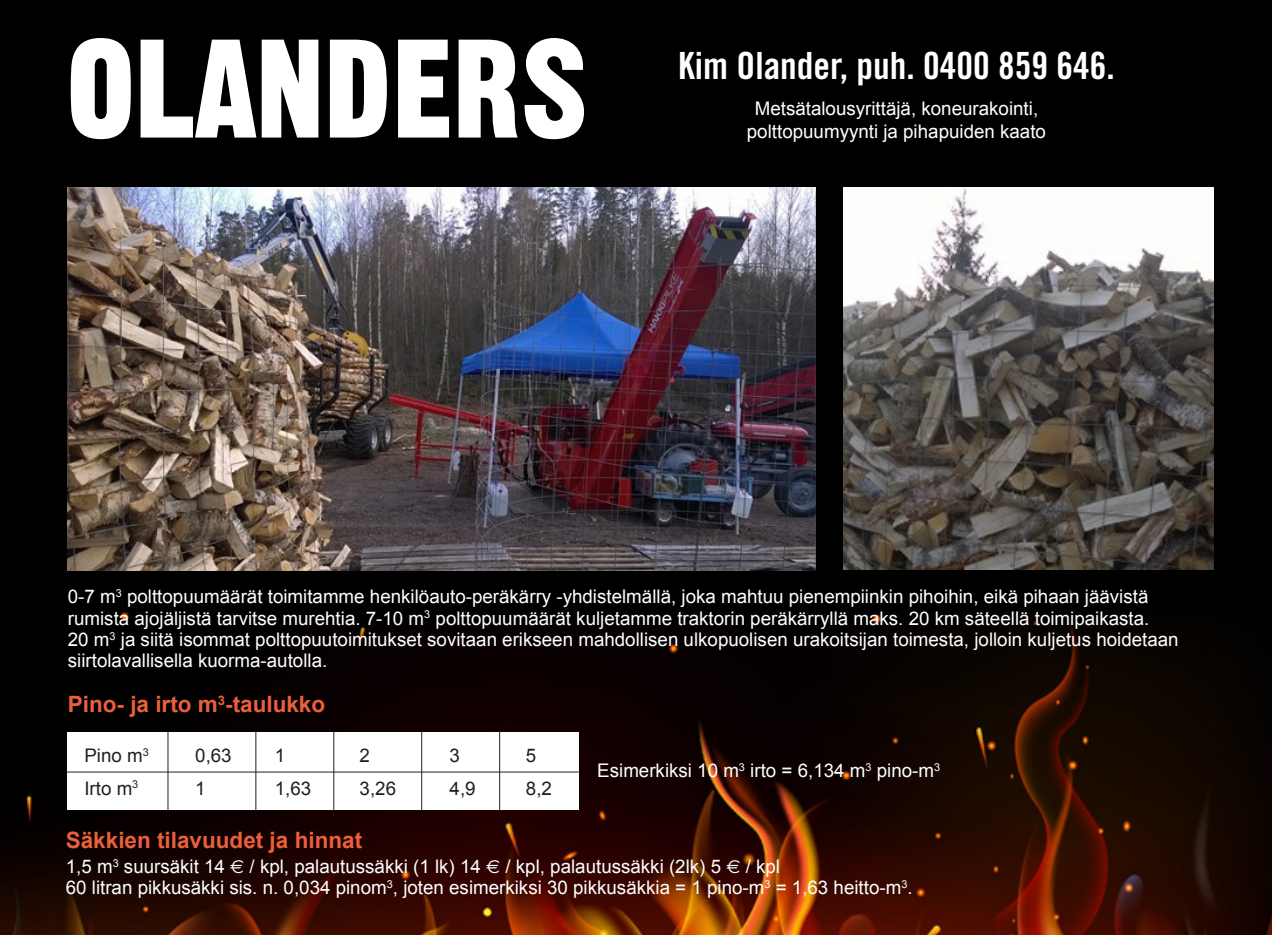
<style>
.page{position:relative;width:1272px;height:935px;background:#fff}
.page>*{position:absolute;margin:0;border:0;box-sizing:border-box;transform-origin:0 0}
.t1{font:136.38px "Gothic Thirteen Std";color:#fff}
.t2{font:37.5px "Trade Gothic Bold Cond Twenty";color:#fff}
.t3{font:700 22.5px "Arial";color:#eb603c}
.t4{font:18.75px/21.2px "Arial";color:#fff}
.t5{font:18.75px "Arial";color:#231f20}
.s1{font-family:"Euro Sans"}
</style>
<div class="page">
<img style="left:0;top:0;width:1272px;height:935px">
<div style="left:68px;top:732px;width:511px;height:77px;background:#fff"></div>
<hr style="left:67px;top:772px;width:512px;height:1px;background:#231f20">
<hr style="left:168px;top:732px;width:1px;height:78px;background:#231f20">
<hr style="left:256px;top:732px;width:1px;height:78px;background:#231f20">
<hr style="left:334px;top:732px;width:1px;height:78px;background:#231f20">
<hr style="left:421px;top:732px;width:1px;height:78px;background:#231f20">
<hr style="left:499px;top:732px;width:1px;height:78px;background:#231f20">
<img style="left:68px;top:188px;width:747px;height:382px">
<img style="left:844px;top:188px;width:369px;height:381px">
<p class="t1" style="left:67px;top:4px;width:524px">OLANDERS</p>
<p class="t2" style="left:678px;top:43px;width:438px">Kim Olander, puh. 0400 859 646.</p>
<p class="t4" style="left:755px;top:98px;width:285px">Metsätalousyrittäjä, koneurakointi,</p>
<p class="t4" style="left:747px;top:121px;width:301px">polttopuumyynti ja pihapuiden kaato</p>
<p class="t4" style="left:68px;top:586px;width:1083px">0-7 m<sup>3</sup> polttopuumäärät toimitamme henkilöauto-peräkärry -yhdistelmällä, joka mahtuu pienempiinkin pihoihin, eikä pihaan jäävistä rumista ajojäljistä tarvitse murehtia. 7-10 m<sup>3</sup> polttopuumäärät kuljetamme traktorin peräkärryllä maks. 20 km säteellä toimipaikasta.</p>
<p class="t4" style="left:68px;top:629px;width:1112px">20 m<sup>3</sup> ja siitä isommat polttopuutoimitukset sovitaan erikseen mahdollisen ulkopuolisen urakoitsijan toimesta, jolloin kuljetus hoidetaan siirtolavallisella kuorma-autolla.</p>
<p class="t3" style="left:68px;top:689px;width:259px">Pino- ja irto m<sup>3</sup>-taulukko</p>
<p class="t5" style="left:84px;top:743px;width:66px">Pino m<sup>3</sup></p>
<p class="t5" style="left:195px;top:743px;width:38px">0,63</p>
<p class="t5" style="left:275px;top:743px;width:12px">1</p>
<p class="t5" style="left:360px;top:743px;width:12px">2</p>
<p class="t5" style="left:450px;top:743px;width:12px">3</p>
<p class="t5" style="left:526px;top:743px;width:12px">5</p>
<p class="t5" style="left:84px;top:776px;width:55px">Irto m<sup>3</sup></p>
<p class="t5" style="left:195px;top:776px;width:12px">1</p>
<p class="t5" style="left:275px;top:776px;width:38px">1,63</p>
<p class="t5" style="left:360px;top:776px;width:38px">3,26</p>
<p class="t5" style="left:450px;top:776px;width:28px">4,9</p>
<p class="t5" style="left:526px;top:776px;width:28px">8,2</p>
<p class="t4" style="left:597px;top:760px;width:344px">Esimerkiksi 10 m<sup>3</sup> irto = 6,134 m<sup>3</sup> pino-m<sup>3</sup></p>
<p class="t3" style="left:66px;top:825px;width:298px">Säkkien tilavuudet ja hinnat</p>
<p class="t4" style="left:66px;top:856px;width:716px">1,5 m<sup>3</sup> suursäkit 14 <span class="s1">E</span> / kpl, palautussäkki (1 lk) 14 <span class="s1">E</span> / kpl, palautussäkki (2lk) 5 <span class="s1">E</span> / kpl</p>
<p class="t4" style="left:66px;top:877px;width:848px">60 litran pikkusäkki sis. n. 0,034 pinom<sup>3</sup>, joten esimerkiksi 30 pikkusäkkia = 1 pino-m<sup>3</sup> = 1,63 heitto-m<sup>3</sup>.</p>
</div>
